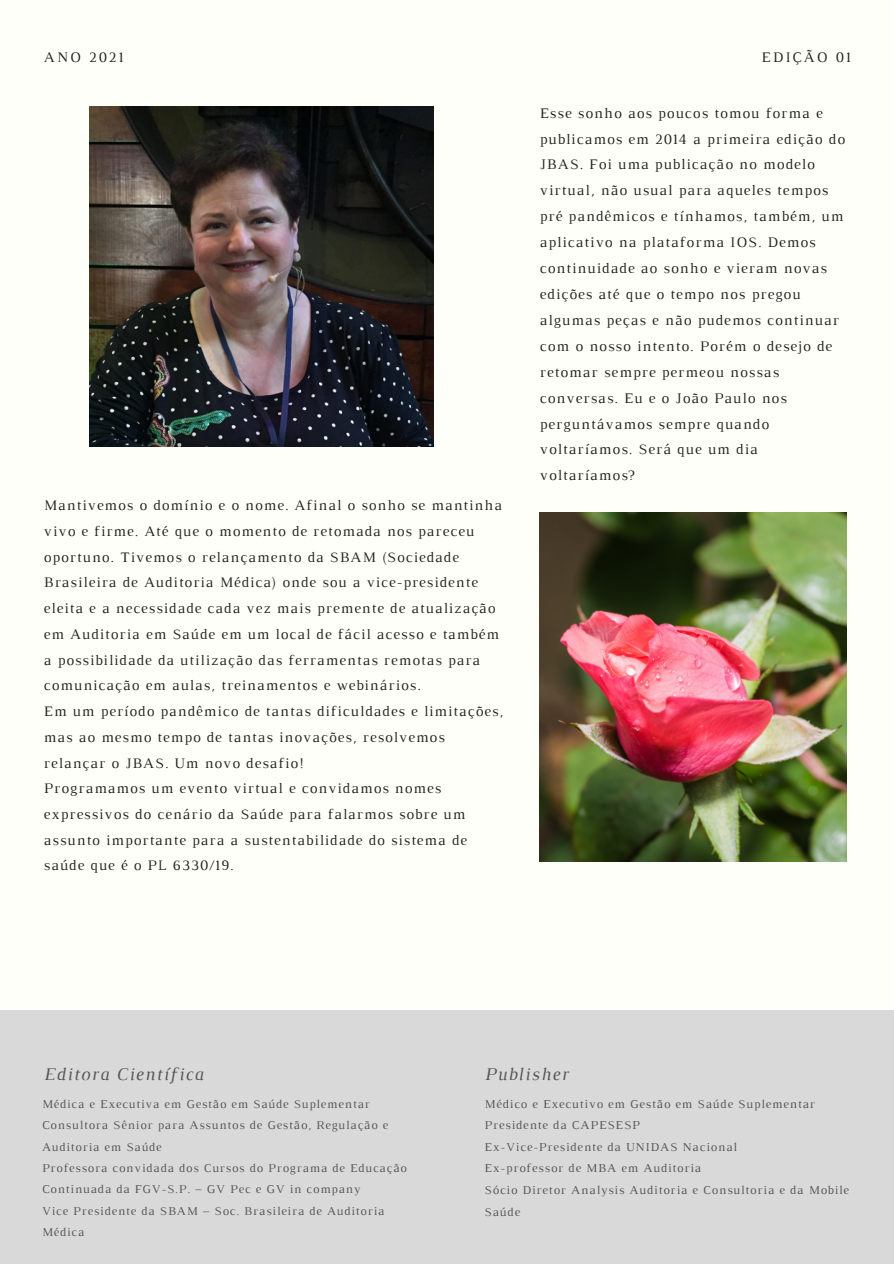
<style>
.page{position:relative;width:894px;height:1264px;background:#fff}
.page>*{position:absolute;margin:0;border:0;box-sizing:border-box;transform-origin:0 0}
.t1{font:italic 18.15px "Luthier";letter-spacing:.07em;color:#545454}
.t2{font:14.85px/25.7px "Luthier";letter-spacing:.07em;color:#222}
.t3{font:14.85px "Luthier";letter-spacing:.14em;color:#222}
.t4{font:12.3px/21.6px "Luthier";letter-spacing:.07em;color:#545454}
.t5{font:12.15px/21.5px "Luthier";letter-spacing:.07em;color:#545454}
</style>
<div class="page">
<div style="left:0;top:0;width:893px;height:1263px;background:#fffff9"></div>
<div style="left:0;top:1010px;width:893px;height:253px;background:#d9d9d9"></div>
<img style="left:539px;top:512px;width:307px;height:349px">
<img style="left:89px;top:106px;width:344px;height:340px">
<p class="t2" style="left:44px;top:45px;width:81px">ANO 2021</p>
<p class="t3" style="left:761px;top:52px;width:91px">EDIÇÃO 01</p>
<p class="t2" style="left:44px;top:494px;width:461px">Mantivemos o domínio e o nome. Afinal o sonho se mantinha vivo e firme. Até que o momento de retomada nos pareceu oportuno. Tivemos o relançamento da SBAM (Sociedade Brasileira de Auditoria Médica) onde sou a vice-presidente eleita e a necessidade cada vez mais premente de atualização em Auditoria em Saúde em um local de fácil acesso e também a possibilidade da utilização das ferramentas remotas para comunicação em aulas, treinamentos e webinários.<br>Em um período pandêmico de tantas dificuldades e limitações, mas ao mesmo tempo de tantas inovações, resolvemos relançar o JBAS. Um novo desafio!<br>Programamos um evento virtual e convidamos nomes expressivos do cenário da Saúde para falarmos sobre um assunto importante para a sustentabilidade do sistema de saúde que é o PL 6330/19.</p>
<p class="t2" style="left:539px;top:101px;width:307px">Esse sonho aos poucos tomou forma e publicamos em 2014 a primeira edição do JBAS. Foi uma publicação no modelo virtual, não usual para aqueles tempos pré pandêmicos e tínhamos, também, um aplicativo na plataforma IOS. Demos continuidade ao sonho e vieram novas edições até que o tempo nos pregou algumas peças e não pudemos continuar com o nosso intento. Porém o desejo de retomar sempre permeou nossas conversas. Eu e o João Paulo nos perguntávamos sempre quando voltaríamos. Será que um dia voltaríamos?</p>
<p class="t1" style="left:44px;top:1067px;width:160px">Editora Científica</p>
<p class="t1" style="left:484px;top:1067px;width:85px">Publisher</p>
<p class="t5" style="left:42px;top:1093px;width:366px">Médica e Executiva em Gestão em Saúde Suplementar Consultora Sênior para Assuntos de Gestão, Regulação e Auditoria em Saúde<br>Professora convidada dos Cursos do Programa de Educação Continuada da FGV-S.P. – GV Pec e GV in company<br>Vice Presidente da SBAM – Soc. Brasileira de Auditoria Médica</p>
<p class="t4" style="left:484px;top:1093px;width:366px">Médico e Executivo em Gestão em Saúde Suplementar Presidente da CAPESESP<br>Ex-Vice-Presidente da UNIDAS Nacional<br>Ex-professor de MBA em Auditoria<br>Sócio Diretor Analysis Auditoria e Consultoria e da Mobile Saúde</p>
</div>
